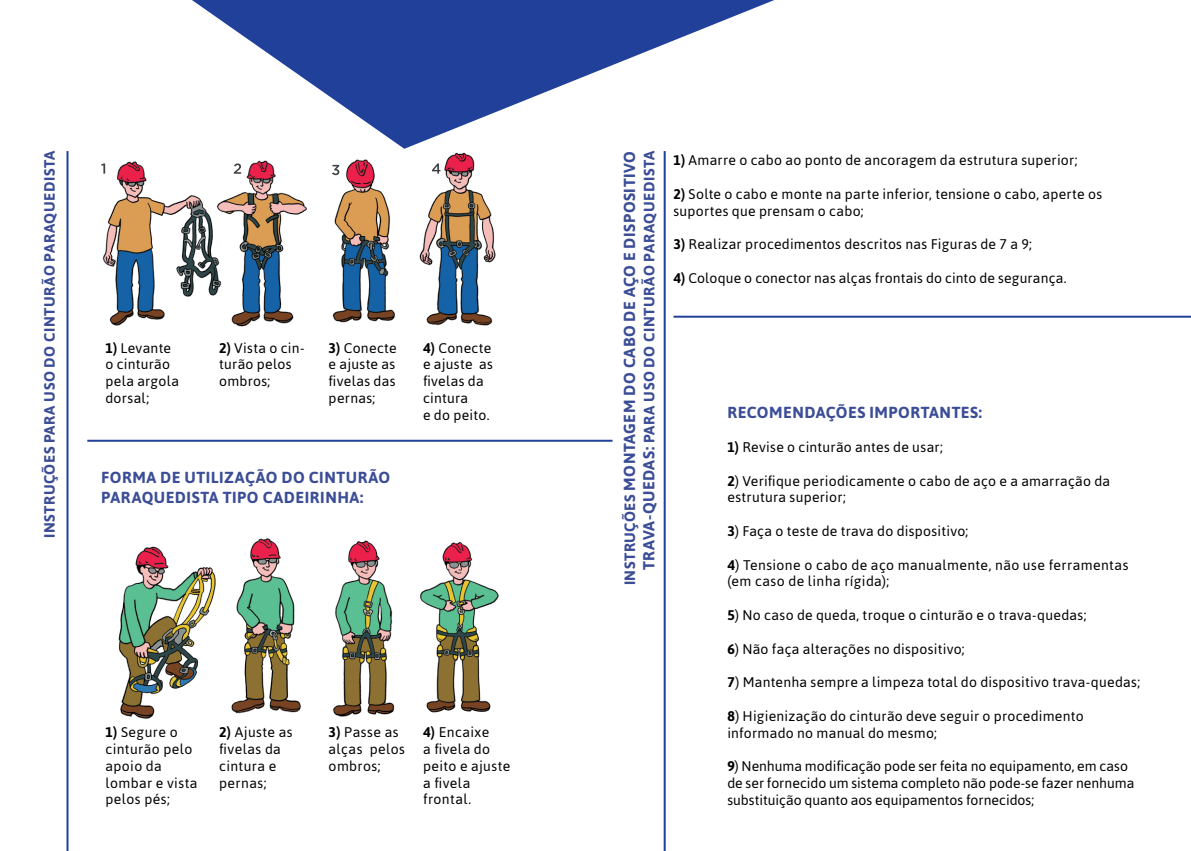
<style>
.page{position:relative;width:1191px;height:851px;background:#fff}
.page>*{position:absolute;margin:0;border:0;box-sizing:border-box;transform-origin:0 0}
.t1{font:700 16px/19.2px "Asap";letter-spacing:.035em;color:#3b4d96}
.t2{font:700 15px "Asap";letter-spacing:.035em;color:#3b4d96}
.t3{font:14px/16.8px "Asap";letter-spacing:.02em;color:#000}
.t4{font:14px/16.8px "Asap";color:#000}
.s1{font-size:15px}
.s2{font-size:16px}
.s3{font-weight:700}
</style>
<div class="page">
<svg style="left:192px;top:0;width:582px;height:149px"></svg>
<hr style="left:66px;top:151px;width:2px;height:699px;background:#21409a">
<hr style="left:663px;top:151px;width:2px;height:699px;background:#21409a">
<img style="left:333px;top:540px;width:62px;height:177px">
<img style="left:420px;top:541px;width:79px;height:172px">
<img style="left:118px;top:546px;width:98px;height:173px">
<img style="left:231px;top:538px;width:70px;height:176px">
<img style="left:102px;top:161px;width:112px;height:164px">
<img style="left:214px;top:161px;width:93px;height:165px">
<img style="left:332px;top:159px;width:63px;height:164px">
<img style="left:419px;top:152px;width:76px;height:173px">
<svg style="left:101px;top:163px;width:4px;height:11px"></svg>
<svg style="left:234px;top:163px;width:7px;height:11px"></svg>
<svg style="left:332px;top:165px;width:7px;height:10px"></svg>
<svg style="left:432px;top:163px;width:8px;height:11px"></svg>
<hr style="left:87px;top:439px;width:525px;height:2px;background:#21409a">
<hr style="left:673px;top:315px;width:518px;height:2px;background:#21409a">
<p class="t2" style="left:39px;top:538px;width:388px;rotate:-90deg">INSTRUÇÕES PARA USO DO CINTURÃO PARAQUEDISTA</p>
<p class="t1" style="left:619px;top:585px;width:436px;rotate:-90deg"><span class="s1">INSTRUÇÕES</span> MONTAGEM DO CABO DE AÇO E DISPOSITIVO</p>
<p class="t2" style="left:638px;top:570px;width:420px;rotate:-90deg"><span class="s2">TRAVA-QUEDAS:</span> PARA USO DO CINTURÃO PARAQUEDISTA</p>
<p class="t3" style="left:105px;top:339px;width:75px"><span class="s3">1)</span> Levante o cinturão pela argola dorsal;</p>
<p class="t3" style="left:423px;top:339px;width:71px"><span class="s3">4)</span> Conecte e ajuste as fivelas da cintura<br>e do peito.</p>
<p class="t3" style="left:219px;top:339px;width:87px"><span class="s3">2)</span> Vista o cin&shy;turão pelos ombros;</p>
<p class="t3" style="left:329px;top:339px;width:70px;text-align:justify"><span class="s3">3)</span> Conecte e ajuste as fivelas das pernas;</p>
<p class="t1" style="left:101px;top:467px;width:290px">FORMA DE UTILIZAÇÃO DO CINTURÃO<br>PARAQUEDISTA TIPO CADEIRINHA:</p>
<p class="t3" style="left:105px;top:723px;width:94px"><span class="s3">1)</span> Segure o cinturão pelo apoio da lombar e vista pelos pés;</p>
<p class="t3" style="left:423px;top:723px;width:89px"><span class="s3">4)</span> Encaixe<br>a fivela do peito e ajuste a fivela frontal.</p>
<p class="t3" style="left:219px;top:723px;width:75px"><span class="s3">2)</span> Ajuste as fivelas da cintura e pernas;</p>
<p class="t3" style="left:329px;top:723px;width:78px"><span class="s3">3)</span> Passe as alças pelos ombros;</p>
<p class="t3" style="left:673px;top:151px;width:405px"><span class="s3">1)</span> Amarre o cabo ao ponto de ancoragem da estrutura superior;</p>
<p class="t3" style="left:673px;top:185px;width:430px"><span class="s3">2)</span> Solte o cabo e monte na parte inferior, tensione o cabo, aperte os suportes que prensam o cabo;</p>
<p class="t3" style="left:673px;top:235px;width:360px"><span class="s3">3)</span> Realizar procedimentos descritos nas Figuras de 7 a 9;</p>
<p class="t3" style="left:673px;top:269px;width:394px"><span class="s3">4)</span> Coloque o conector nas alças frontais do cinto de segurança.</p>
<p class="t1" style="left:727px;top:402px;width:256px">RECOMENDAÇÕES IMPORTANTES:</p>
<p class="t3" style="left:727px;top:438px;width:217px"><span class="s3">1)</span> Revise o cinturão antes de usar;</p>
<p class="t3" style="left:727px;top:471px;width:384px"><span class="s3">2</span>) Verifique periodicamente o cabo de aço e a amarração da estrutura superior;</p>
<p class="t3" style="left:727px;top:522px;width:242px"><span class="s3">3</span>) Faça o teste de trava do dispositivo;</p>
<p class="t3" style="left:727px;top:555px;width:403px"><span class="s3">4</span>) Tensione o cabo de aço manualmente, não use ferramentas (em caso de linha rígida);</p>
<p class="t3" style="left:727px;top:606px;width:361px"><span class="s3">5</span>) No caso de queda, troque o cinturão e o trava-quedas;</p>
<p class="t3" style="left:727px;top:639px;width:239px"><span class="s3">6</span>) Não faça alterações no dispositivo;</p>
<p class="t3" style="left:727px;top:673px;width:414px"><span class="s3">7</span>) Mantenha sempre a limpeza total do dispositivo trava-quedas;</p>
<p class="t3" style="left:727px;top:707px;width:358px"><span class="s3">8</span>) Higienização do cinturão deve seguir o procedimento informado no manual do mesmo;</p>
<p class="t4" style="left:727px;top:757px;width:408px"><span class="s3">9</span>) Nenhuma modificação pode ser feita no equipamento, em caso de ser fornecido um sistema completo não pode-se fazer nenhuma substituição quanto aos equipamentos fornecidos;</p>
</div>
